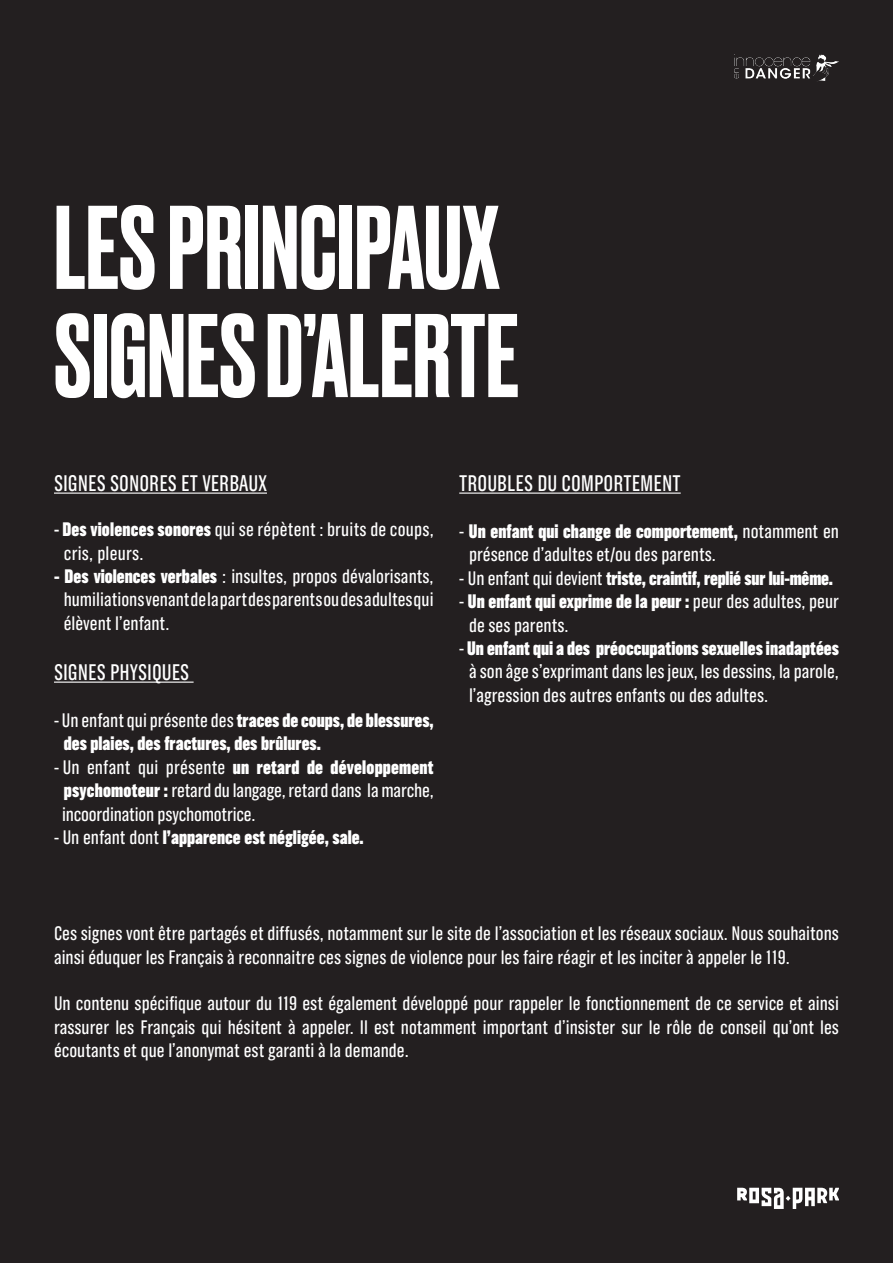
<style>
.page{position:relative;width:893px;height:1263px;background:#231f20}
.page>*{position:absolute;margin:0;border:0;box-sizing:border-box;transform-origin:0 0}
.t1{font:500 111.75px "Druk";color:#fff}
.t2{font:22.5px "Grotzec Head Condensed";color:#fff}
.t3{font:19.5px/23.4px "Grotzec Head Condensed";color:#fff;text-align:justify}
.t4{font:900 19.5px/23.4px "Grotzec Head Condensed";color:#fff}
.s1{font-weight:600}
.s2{font-weight:900}
.s3{font-weight:400}
.s4{font-weight:700}
</style>
<div class="page">
<hr style="left:54px;top:492px;width:213px;height:2px;background:#fff">
<hr style="left:54px;top:681px;width:140px;height:2px;background:#fff">
<img style="left:734px;top:54px;width:105px;height:27px">
<svg style="left:737px;top:1188px;width:102px;height:21px"></svg>
<hr style="left:459px;top:492px;width:222px;height:2px;background:#fff">
<p class="t1" style="left:54px;top:171px;width:447px">LES PRINCIPAUX</p>
<p class="t1" style="left:54px;top:279px;width:466px">SIGNES D’ALERTE</p>
<p class="t2" style="left:54px;top:470px;width:214px">SIGNES SONORES ET VERBAUX</p>
<p class="t3" style="left:54px;top:517px;width:381px"><span class="s1">-</span> <span class="s2">Des violences sonores</span> qui se répètent : bruits de coups,</p>
<p class="t3" style="left:64px;top:541px;width:81px">cris, pleurs.</p>
<p class="t3" style="left:64px;top:564px;width:371px;text-indent:-10px"><span class="s2">- Des violences verbales</span> : insultes, propos dévalorisants, humiliations venant de la part des parents ou des adultes qui élèvent l’enfant.</p>
<p class="t2" style="left:54px;top:659px;width:137px">SIGNES PHYSIQUES</p>
<p class="t4" style="left:64px;top:708px;width:371px;text-indent:-10px"><span class="s3">- Un enfant qui présente des</span> traces de coups, de blessures, des plaies, des fractures, des brûlures.</p>
<p class="t3" style="left:62px;top:755px;width:373px;text-indent:-8px">- Un enfant qui présente <span class="s2">un retard de développement psychomoteur :</span> retard du langage, retard dans la marche, incoordination psychomotrice.</p>
<p class="t4" style="left:54px;top:825px;width:311px"><span class="s3">- Un enfant dont</span> l’apparence est négligée, sale.</p>
<p class="t2" style="left:459px;top:470px;width:223px">TROUBLES DU COMPORTEMENT</p>
<p class="t3" style="left:469px;top:519px;width:371px;text-indent:-10px">- <span class="s2">Un enfant qui change de comportement,</span> notamment en présence d’adultes et/ou des parents.</p>
<p class="t4" style="left:459px;top:566px;width:375px"><span class="s3">- Un enfant qui devient</span> <span class="s4">t</span>riste, craintif, replié sur lui-même.</p>
<p class="t3" style="left:469px;top:589px;width:371px;text-indent:-10px">- <span class="s2">Un enfant qui exprime de la peur :</span> peur des adultes, peur de ses parents.</p>
<p class="t3" style="left:469px;top:636px;width:371px;text-indent:-10px">- <span class="s2">Un enfant qui a des préoccupations sexuelles inadaptées </span>à son âge s’exprimant dans les jeux, les dessins, la parole, l’agression des autres enfants ou des adultes.</p>
<p class="t3" style="left:54px;top:921px;width:786px">Ces signes vont être partagés et diffusés, notamment sur le site de l’association et les réseaux sociaux. Nous souhaitons ainsi éduquer les Français à reconnaitre ces signes de violence pour les faire réagir et les inciter à appeler le 119.</p>
<p class="t3" style="left:54px;top:991px;width:787px">Un contenu spécifique autour du 119 est également développé pour rappeler le fonctionnement de ce service et ainsi rassurer les Français qui hésitent à appeler. Il est notamment important d’insister sur le rôle de conseil qu’ont les écoutants et que l’anonymat est garanti à la demande.</p>
</div>
